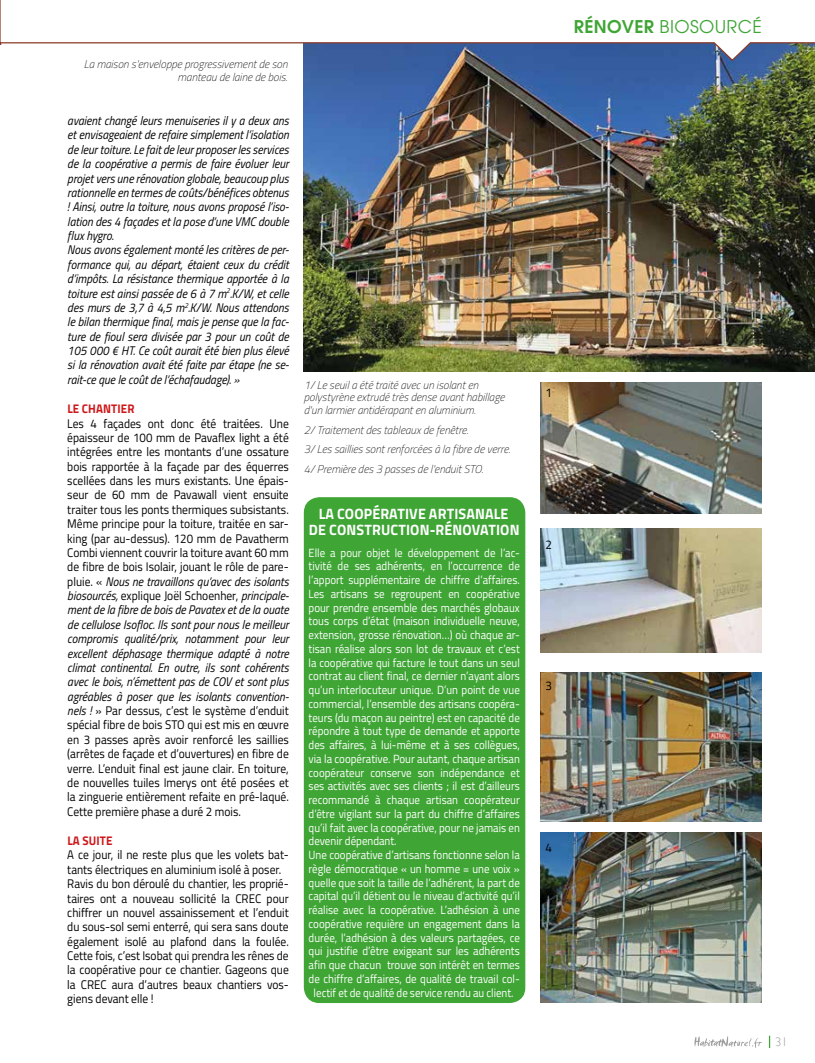
<style>
.page{position:relative;width:815px;height:1063px;background:#fff}
.page>*{position:absolute;margin:0;border:0;box-sizing:border-box;transform-origin:0 0}
.t1{font:17.5px "Te X Gyre Adventor";letter-spacing:.025em;color:#3fa535}
.t2{font:700 15px/16.2px "Titillium Web";letter-spacing:.01em;color:#fff;text-align:center;scale:.95 1}
.t3{font:12.5px/14.4px "Titillium Web";color:#000;text-align:justify;scale:.92 1}
.t4{font:italic 12.5px/14.4px "Titillium Web";color:#000;scale:.92 1}
.t5{font:700 12.5px "Titillium Web";letter-spacing:.01em;color:#cd171a;scale:.92 1}
.t6{font:12.5px "Titillium Web";color:#000;scale:.93 1}
.t7{font:300 12.5px "Gill Sans";color:#9d9d9c}
.t8{font:11.88px "Titillium Web";color:#fff;scale:.92 1}
.t9{font:italic 100 11.25px/12.5px "Titillium Web";color:#000}
.s1{font-style:italic}
.s2{font-weight:700}
</style>
<div class="page">
<img style="left:304px;top:62px;width:511px;height:309px">
<svg style="left:694px;top:1036px;width:68px;height:12px"></svg>
<svg style="left:769px;top:1036px;width:1px;height:12px"></svg>
<svg style="left:0;top:0;width:815px;height:62px"></svg>
<div style="left:304px;top:498px;width:221px;height:504px;background:#3fa535;border-radius:15px"></div>
<div style="left:304px;top:497px;width:221px;height:506px;border:1px solid #3fa535;border-radius:15px"></div>
<img style="left:541px;top:529px;width:221px;height:123px">
<img style="left:540px;top:383px;width:222px;height:131px">
<img style="left:540px;top:672px;width:222px;height:149px">
<img style="left:540px;top:833px;width:222px;height:170px">
<p class="t9" style="left:84px;top:58px;width:205px;text-align:right">La maison s'enveloppe progressivement de son manteau de laine de bois.</p>
<p class="t4" style="left:67px;top:113px;width:243px">avaient changé leurs menuiseries il y a deux ans et envisageaient de refaire simplement l’isolation de leur toiture. Le fait de leur proposer les services de la coopérative a permis de faire évoluer leur projet vers une rénovation globale, beaucoup plus rationnelle en termes de coûts/bénéfices obtenus ! Ainsi, outre la toiture, nous avons proposé l’iso&shy;lation des 4 façades et la pose d’une VMC double flux hygro.<br>Nous avons également monté les critères de per&shy;formance qui, au départ, étaient ceux du crédit d’impôts. La résistance thermique apportée à la toiture est ainsi passée de 6 à 7 m<sup>2</sup>.K/W, et celle des murs de 3,7 à 4,5 m<sup>2</sup>.K/W. Nous attendons le bilan thermique final, mais je pense que la fac&shy;ture de fioul sera divisée par 3 pour un coût de 105 000 € HT. Ce coût aurait été bien plus élevé si la rénovation avait été faite par étape (ne se&shy;rait-ce que le coût de l’échafaudage). »</p>
<p class="t5" style="left:67px;top:399px;width:74px">LE CHANTIER</p>
<p class="t3" style="left:67px;top:416px;width:243px">Les 4 façades ont donc été traitées. Une épaisseur de 100 mm de Pavaflex light a été intégrées entre les montants d’une ossature bois rapportée à la façade par des équerres scellées dans les murs existants. Une épais&shy;seur de 60 mm de Pavawall vient ensuite traiter tous les ponts thermiques subsistants.<br>Même principe pour la toiture, traitée en sar&shy;king (par au-dessus). 120 mm de Pavatherm Combi viennent couvrir la toiture avant 60 mm de fibre de bois Isolair, jouant le rôle de pare&shy;pluie. « <span class="s1">Nous ne travaillons qu’avec des isolants biosourcés,</span> explique Joël Schoenher, <span class="s1">principale&shy;ment de la fibre de bois de Pavatex et de la ouate de cellulose Isofloc. Ils sont pour nous le meilleur compromis qualité/prix, notamment pour leur excellent déphasage thermique adapté à notre climat continental. En outre, ils sont cohérents avec le bois, n’émettent pas de COV et sont plus agréables à poser que les isolants convention&shy;nels !</span> » Par dessus, c’est le système d’enduit spécial fibre de bois STO qui est mis en œuvre en 3 passes après avoir renforcé les saillies (arrêtes de façade et d’ouvertures) en fibre de verre. L’enduit final est jaune clair. En toiture, de nouvelles tuiles Imerys ont été posées et la zinguerie entièrement refaite en pré-laqué.<br>Cette première phase a duré 2 mois.</p>
<p class="t5" style="left:67px;top:831px;width:50px">LA SUITE</p>
<p class="t3" style="left:67px;top:848px;width:242px;text-align:left">A ce jour, il ne reste plus que les volets bat&shy;tants électriques en aluminium isolé à poser.<br>Ravis du bon déroulé du chantier, les proprié&shy;taires ont a nouveau sollicité la CREC pour chiffrer un nouvel assainissement et l’enduit du sous-sol semi enterré, qui sera sans doute également isolé au plafond dans la foulée.<br>Cette fois, c’est Isobat qui prendra les rênes de la coopérative pour ce chantier. Gageons que la CREC aura d’autres beaux chantiers vos&shy;giens devant elle !</p>
<p class="t9" style="left:304px;top:378px;width:202px">1/ Le seuil a été traité avec un isolant en polystyrène extrudé très dense avant habillage d'un larmier antidérapant en aluminium.</p>
<p class="t9" style="left:304px;top:420px;width:208px;line-height:19.6px">2/ Traitement des tableaux de fenêtre.<br>3/ Les saillies sont renforcées à la fibre de verre.<br>4/ Première des 3 passes de l'enduit STO.</p>
<p class="t2" style="left:309px;top:505px;width:223px">LA COOPÉRATIVE ARTISANALE<br>DE CONSTRUCTION-RÉNOVATION</p>
<p class="t8" style="left:309px;top:543px;width:231px">Elle a pour objet le développement de l’ac-</p>
<p class="t8" style="left:309px;top:557px;width:231px">tivité de ses adhérents, en l’occurrence de</p>
<p class="t8" style="left:309px;top:571px;width:231px">l’apport supplémentaire de chiffre d’affaires.</p>
<p class="t8" style="left:309px;top:584px;width:231px">Les artisans se regroupent en coopérative</p>
<p class="t8" style="left:309px;top:598px;width:231px">pour prendre ensemble des marchés globaux</p>
<p class="t8" style="left:309px;top:612px;width:231px">tous corps d’état (maison individuelle neuve,</p>
<p class="t8" style="left:309px;top:626px;width:231px">extension, grosse rénovation…) où chaque ar-</p>
<p class="t8" style="left:309px;top:639px;width:231px">tisan réalise alors son lot de travaux et c’est</p>
<p class="t8" style="left:309px;top:653px;width:231px">la coopérative qui facture le tout dans un seul</p>
<p class="t8" style="left:309px;top:667px;width:231px">contrat au client final, ce dernier n’ayant alors</p>
<p class="t8" style="left:309px;top:681px;width:231px">qu’un interlocuteur unique. D’un point de vue</p>
<p class="t8" style="left:309px;top:694px;width:231px">commercial, l’ensemble des artisans coopéra-</p>
<p class="t8" style="left:309px;top:708px;width:231px">teurs (du maçon au peintre) est en capacité de</p>
<p class="t8" style="left:309px;top:722px;width:231px">répondre à tout type de demande et apporte</p>
<p class="t8" style="left:309px;top:736px;width:231px">des affaires, à lui-même et à ses collègues,</p>
<p class="t8" style="left:309px;top:749px;width:231px">via la coopérative. Pour autant, chaque artisan</p>
<p class="t8" style="left:309px;top:763px;width:231px">coopérateur conserve son indépendance et</p>
<p class="t8" style="left:309px;top:777px;width:231px">ses activités avec ses clients ; il est d’ailleurs</p>
<p class="t8" style="left:309px;top:791px;width:231px">recommandé à chaque artisan coopérateur</p>
<p class="t8" style="left:309px;top:804px;width:231px">d’être vigilant sur la part du chiffre d’affaires</p>
<p class="t8" style="left:309px;top:818px;width:231px">qu’il fait avec la coopérative, pour ne jamais en</p>
<p class="t8" style="left:309px;top:832px;width:97px">devenir dépendant.</p>
<p class="t8" style="left:309px;top:846px;width:231px">Une coopérative d’artisans fonctionne selon la</p>
<p class="t8" style="left:309px;top:859px;width:231px">règle démocratique « un homme = une voix »</p>
<p class="t8" style="left:309px;top:873px;width:231px">quelle que soit la taille de l’adhérent, la part de</p>
<p class="t8" style="left:309px;top:887px;width:231px">capital qu’il détient ou le niveau d’activité qu’il</p>
<p class="t8" style="left:309px;top:901px;width:231px">réalise avec la coopérative. L’adhésion à une</p>
<p class="t8" style="left:309px;top:914px;width:231px">coopérative requière un engagement dans la</p>
<p class="t8" style="left:309px;top:928px;width:231px">durée, l’adhésion à des valeurs partagées, ce</p>
<p class="t8" style="left:309px;top:942px;width:231px">qui justifie d’être exigeant sur les adhérents</p>
<p class="t8" style="left:309px;top:956px;width:231px">afin que chacun trouve son intérêt en termes</p>
<p class="t8" style="left:309px;top:969px;width:231px">de chiffre d’affaires, de qualité de travail col-</p>
<p class="t8" style="left:314px;top:984px;width:219px">lectif et de qualité de service rendu au client.</p>
<h1 class="t1" style="left:574px;top:13px;width:189px"><span class="s2">RÉNOVER</span> BIOSOURCÉ</h1>
<p class="t6" style="left:546px;top:383px;width:9px">1</p>
<p class="t6" style="left:546px;top:535px;width:9px">2</p>
<p class="t6" style="left:546px;top:676px;width:9px">3</p>
<p class="t6" style="left:546px;top:838px;width:9px">4</p>
<p class="t7" style="left:775px;top:1035px;width:14px">31</p>
</div>
